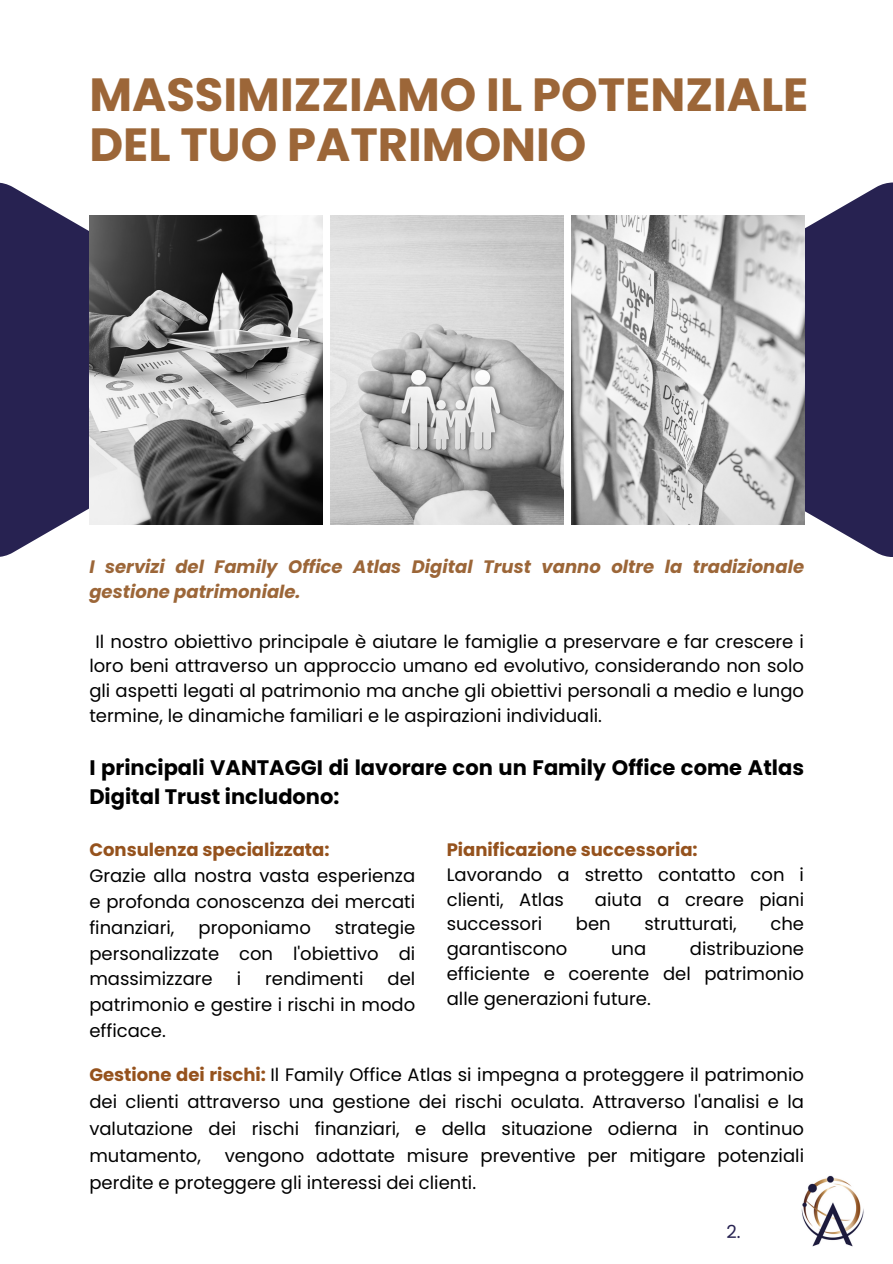
<style>
.page{position:relative;width:893px;height:1264px;background:#fff}
.page>*{position:absolute;margin:0;border:0;box-sizing:border-box;transform-origin:0 0}
.t1{font:700 46.5px/49.5px "Poppins";color:#9c6638}
.t2{font:700 21px/29.2px "Poppins";color:#000}
.t3{font:18px/24.8px "Poppins";color:#000;text-align:justify}
.t4{font:italic 700 18px/24.8px "Poppins";color:#9c6638}
.t5{font:700 18px "Poppins";color:#95521d}
.t6{font:18px "Poppins";color:#272251}
.s1{font-weight:700;color:#95521d}
</style>
<div class="page">
<svg style="left:0;top:182px;width:162px;height:375px;fill:#272251"></svg>
<svg style="left:726px;top:182px;width:166px;height:375px;fill:#272251"></svg>
<img style="left:89px;top:215px;width:233px;height:309px">
<img style="left:330px;top:215px;width:233px;height:309px">
<img style="left:571px;top:215px;width:233px;height:309px">
<img style="left:801px;top:1175px;width:63px;height:72px">
<p class="t1" style="left:89px;top:70px;width:720px">MASSIMIZZIAMO IL POTENZIALE<br>DEL TUO PATRIMONIO</p>
<h1 class="t4" style="left:89px;top:554px;width:716px">I servizi del Family Office Atlas Digital Trust vanno oltre la tradizionale gestione patrimoniale.</h1>
<h3 class="t3" style="left:89px;top:629px;width:716px;text-indent:6px">Il nostro obiettivo principale è aiutare le famiglie a preservare e far crescere i loro beni attraverso un approccio umano ed evolutivo, considerando non solo gli aspetti legati al patrimonio ma anche gli obiettivi personali a medio e lungo termine, le dinamiche familiari e le aspirazioni individuali.</h3>
<p class="t2" style="left:89px;top:752px;width:716px">I principali VANTAGGI di lavorare con un Family Office come Atlas<br>Digital Trust includono:</p>
<h2 class="t5" style="left:89px;top:837px;width:242px">Consulenza specializzata:</h2>
<p class="t3" style="left:89px;top:862px;width:327px;line-height:25.8px">Grazie alla nostra vasta esperienza e profonda conoscenza dei mercati finanziari,</p>
<p class="t5" style="left:446px;top:837px;width:252px">Pianificazione successoria:</p>
<p class="t3" style="left:446px;top:862px;width:359px">Lavorando a stretto contatto con i clienti, Atlas</p>
<p class="t3" style="left:595px;top:886px;width:211px">aiuta a creare piani</p>
<p class="t3" style="left:446px;top:911px;width:97px">successori</p>
<p class="t3" style="left:576px;top:911px;width:36px">ben</p>
<p class="t3" style="left:644px;top:911px;width:94px">strutturati,</p>
<p class="t3" style="left:770px;top:911px;width:35px">che</p>
<p class="t3" style="left:446px;top:936px;width:122px">garantiscono</p>
<p class="t3" style="left:611px;top:936px;width:37px">una</p>
<p class="t3" style="left:89px;top:914px;width:327px;line-height:25.8px;text-indent:245px">strategie personalizzate con l'obiettivo di massimizzare</p>
<p class="t3" style="left:198px;top:915px;width:114px">proponiamo</p>
<p class="t3" style="left:446px;top:936px;width:359px;text-indent:243px">distribuzione efficiente e coerente del patrimonio alle generazioni future.</p>
<p class="t3" style="left:237px;top:966px;width:6px">i</p>
<p class="t3" style="left:265px;top:966px;width:100px">rendimenti</p>
<p class="t3" style="left:89px;top:966px;width:327px;line-height:25.8px;text-indent:298px">del patrimonio e gestire i rischi in modo efficace.</p>
<p class="t3" style="left:89px;top:1060px;width:716px;line-height:27px"><span class="s1">Gestione dei rischi:</span> Il Family Office Atlas si impegna a proteggere il patrimonio dei clienti attraverso una gestione dei rischi oculata. Attraverso l'analisi e la valutazione dei rischi finanziari, e della situazione odierna in continuo mutamento,</p>
<p class="t3" style="left:89px;top:1141px;width:716px;line-height:27px;text-indent:135px">vengono adottate misure preventive per mitigare potenziali perdite e proteggere gli interessi dei clienti.</p>
<p class="t6" style="left:726px;top:1218px;width:16px">2.</p>
</div>
